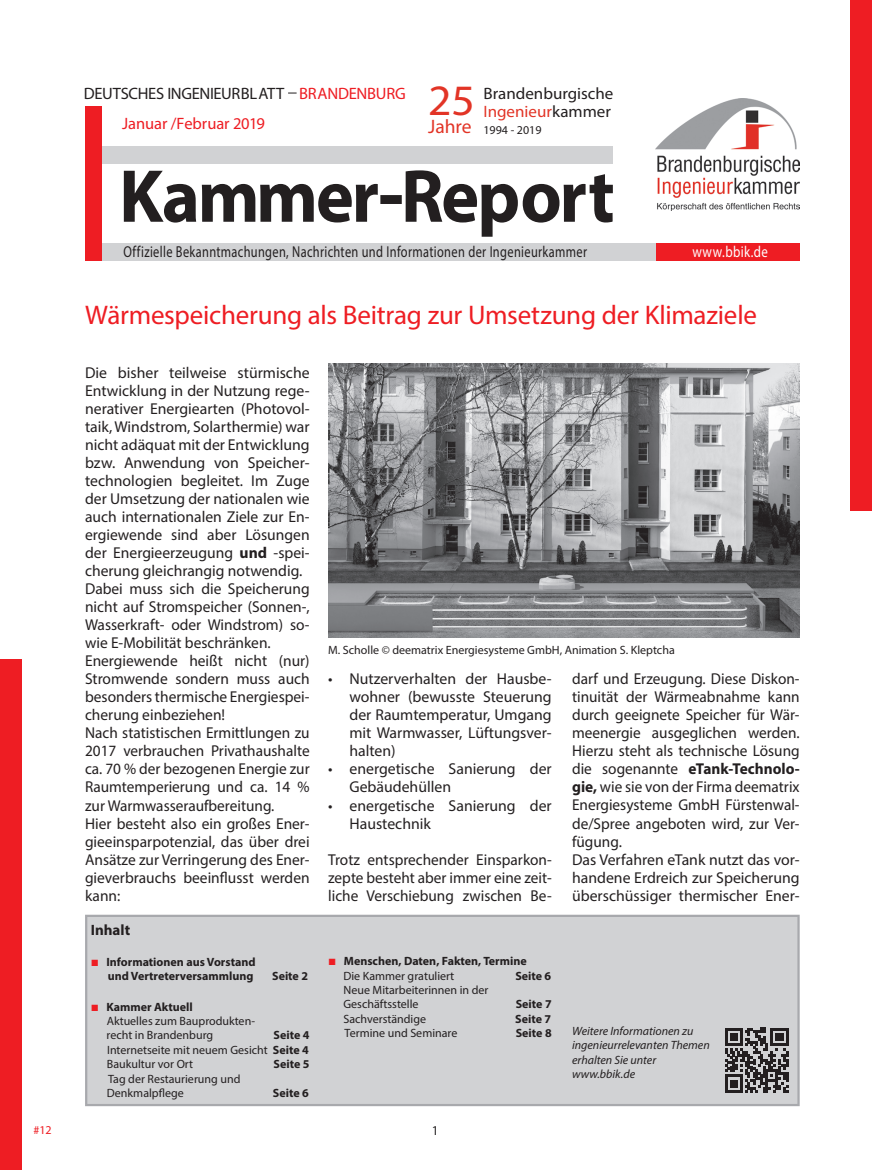
<style>
.page{position:relative;width:872px;height:1170px;background:#fff}
.page>*{position:absolute;margin:0;border:0;box-sizing:border-box;transform-origin:0 0}
.t1{font:700 75.6px "Myriad Pro";letter-spacing:-.03em;color:#231f20;scale:.95 1}
.t2{font:43.5px "Myriad Pro";color:#e23426;scale:1.05 1}
.t3{font:27px "Myriad Pro";letter-spacing:-.01em;color:#ee1d23}
.t4{font:19.5px "Myriad Pro";color:#e23426}
.t5{font:16.5px/17.9px "Myriad Pro";letter-spacing:-.005em;color:#231f20}
.t6{font:16.5px "Myriad Pro";letter-spacing:-.005em;color:#ee1d23}
.t7{font:15.9px "Myriad Pro";letter-spacing:.03em;color:#231f20;scale:.78 1}
.t8{font:15.9px "Myriad Pro";letter-spacing:.03em;color:#fff;scale:.81 1}
.t9{font:15.75px/18px "Myriad Pro";color:#231f20}
.t10{font:700 15px "Myriad Pro";color:#231f20}
.t11{font:13.5px "Myriad Pro";color:#231f20}
.t12{font:12px/14.4px "Myriad Pro";color:#231f20}
.t13{font:700 12px/14.4px "Myriad Pro";color:#231f20;text-align:right}
.t14{font:italic 12px/14.4px "Myriad Pro";color:#231f20}
.t15{font:12px "Myriad Pro";color:#ee1d23}
.s1{color:#ee1d23}
.s2{color:#e23426}
.s3{font-weight:700}
.s4{font-family:"Arial";font-weight:400;font-size:13.5px;color:#ee1d23}
.s5{font-family:"Arial";font-size:13.5px;color:#ee1d23}
.s6{font-weight:400}
</style>
<div class="page">
<div style="left:85px;top:914px;width:714px;height:192px;background:#d1d2d4;border:2px solid #a8a9ad"></div>
<div style="left:380px;top:195px;width:22px;height:9px;background:#231f20"></div>
<div style="left:102px;top:243px;width:554px;height:17px;background:#d1d2d4"></div>
<div style="left:85px;top:106px;width:17px;height:154px;background:#ee1d23"></div>
<div style="left:656px;top:243px;width:143px;height:17px;background:#ee1d23"></div>
<div style="left:850px;top:0;width:22px;height:510px;background:#ee1d23"></div>
<div style="left:0;top:659px;width:21px;height:510px;background:#ee1d23"></div>
<svg style="left:725px;top:1027px;width:63px;height:65px"></svg>
<img style="left:655px;top:99px;width:144px;height:111px">
<div style="left:102px;top:146px;width:510px;height:17px;background:#d1d2d4"></div>
<img style="left:328px;top:363px;width:471px;height:274px">
<p class="t5" style="left:84px;top:84px;width:323px">DEUTSCHES INGENIEURBLATT <span class="s1">BRANDENBURG</span></p>
<h2 class="t2" style="left:428px;top:74px;width:46px">25</h2>
<p class="t4" style="left:428px;top:115px;width:45px">Jahre</p>
<p class="t6" style="left:122px;top:114px;width:144px">Januar /Februar 2019</p>
<p class="t5" style="left:483px;top:84px;width:131px">Brandenburgische<br><span class="s2">Ingenieur</span>kammer</p>
<p class="t12" style="left:483px;top:123px;width:60px">1994 - 2019</p>
<h1 class="t1" style="left:119px;top:147px;width:523px">Kammer Report</h1>
<p class="t7" style="left:123px;top:242px;width:596px">Offizielle Bekanntmachungen, Nachrichten und Informationen der Ingenieurkammer</p>
<p class="t8" style="left:692px;top:242px;width:95px">www.bbik.de</p>
<h3 class="t3" style="left:85px;top:299px;width:673px">Wärmespeicherung als Beitrag zur Umsetzung der Klimaziele</h3>
<p class="t9" style="left:85px;top:363px;width:226px">Die bisher teilweise stürmische<br>Entwicklung in der Nutzung rege&shy;nerativer Energiearten (Photovol&shy;taik, Windstrom, Solarthermie) war nicht adäquat mit der Entwicklung bzw. Anwendung von Speicher&shy;technologien begleitet. Im Zuge der Umsetzung der nationalen wie auch internationalen Ziele zur En&shy;ergiewende sind aber Lösungen der Energieerzeugung <span class="s3">und</span> -spei&shy;cherung gleichrangig notwendig.<br>Dabei muss sich die Speicherung nicht auf Stromspeicher (Sonnen-,<br>Wasserkraft- oder Windstrom) so&shy;wie E-Mobilität beschränken.<br>Energiewende heißt nicht (nur)<br>Stromwende sondern muss auch besonders thermische Energiespei&shy;cherung einbeziehen!<br>Nach statistischen Ermittlungen zu<br>2017 verbrauchen Privathaushalte ca. 70 % der bezogenen Energie zur<br>Raumtemperierung und ca. 14 % zur Warmwasseraufbereitung.<br>Hier besteht also ein großes Ener&shy;gieeinsparpotenzial, das über drei<br>Ansätze zur Verringerung des Ener&shy;gieverbrauchs beeinflusst werden kann:</p>
<p class="t12" style="left:328px;top:642px;width:348px">M. Scholle © deematrix Energiesysteme GmbH, Animation S. Kleptcha</p>
<p class="t9" style="left:572px;top:669px;width:229px">darf und Erzeugung. Diese Diskon&shy;tinuität der Wärmeabnahme kann durch geeignete Speicher für Wär&shy;meenergie ausgeglichen werden.<br>Hierzu steht als technische Lösung die sogenannte <span class="s3">eTank-Technolo&shy;gie,</span> wie sie von der Firma deematrix<br>Energiesysteme GmbH Fürstenwal&shy;de/Spree angeboten wird, zur Ver&shy;fügung.<br>Das Verfahren eTank nutzt das vor&shy;handene Erdreich zur Speicherung überschüssiger thermischer Ener-</p>
<p class="t9" style="left:349px;top:669px;width:204px;text-align:justify;text-indent:-21px">• Nutzerverhalten der Hausbe&shy;wohner (bewusste Steuerung der Raumtemperatur, Umgang mit Warmwasser, Lüftungsver&shy;halten)</p>
<p class="t9" style="left:349px;top:759px;width:204px;text-indent:-21px">• energetische Sanierung der<br>Gebäudehüllen</p>
<p class="t9" style="left:349px;top:795px;width:204px;text-indent:-21px">• energetische Sanierung der<br>Haustechnik</p>
<p class="t9" style="left:328px;top:849px;width:225px;text-align:justify">Trotz entsprechender Einsparkon&shy;zepte besteht aber immer eine zeit&shy;liche Verschiebung zwischen Be-</p>
<p class="t10" style="left:91px;top:920px;width:41px">Inhalt</p>
<p class="t13" style="left:91px;top:953px;width:166px"><span class="s4">■</span> Informationen aus Vorstand und Vertreterversammlung</p>
<p class="t13" style="left:272px;top:968px;width:37px">Seite 2</p>
<p class="t12" style="left:107px;top:999px;width:150px;text-indent:-16px"><span class="s5">■</span> <span class="s3">Kammer Aktuell<br></span>Aktuelles zum Bauprodukten&shy;recht in Brandenburg</p>
<p class="t12" style="left:107px;top:1027px;width:204px;text-align:justify;text-indent:167px"><span class="s3">Seite 4<br></span>Internetseite mit neuem Gesicht <span class="s3">Seite 4<br></span>Baukultur vor Ort</p>
<p class="t13" style="left:273px;top:1056px;width:37px">Seite 5</p>
<p class="t12" style="left:107px;top:1071px;width:135px">Tag der Restaurierung und<br>Denkmalpflege</p>
<p class="t13" style="left:273px;top:1085px;width:37px">Seite 6</p>
<p class="t13" style="left:343px;top:953px;width:185px;text-align:left;text-indent:-15px"><span class="s4">■</span> Menschen, Daten, Fakten, Termine<br><span class="s6">Die Kammer gratuliert</span></p>
<p class="t13" style="left:515px;top:967px;width:37px">Seite 6</p>
<p class="t12" style="left:343px;top:982px;width:146px">Neue Mitarbeiterinnen in der<br>Geschäftsstelle</p>
<p class="t13" style="left:516px;top:996px;width:37px">Seite 7</p>
<p class="t12" style="left:343px;top:1011px;width:84px">Sachverständige</p>
<p class="t13" style="left:515px;top:1011px;width:37px">Seite 7</p>
<p class="t12" style="left:344px;top:1025px;width:114px">Termine und Seminare</p>
<p class="t13" style="left:515px;top:1025px;width:37px">Seite 8</p>
<p class="t14" style="left:572px;top:1023px;width:139px">Weitere Informationen zu ingenieurrelevanten Themen erhalten Sie unter www.bbik.de</p>
<p class="t15" style="left:33px;top:1122px;width:20px">#12</p>
<p class="t11" style="left:432px;top:1121px;width:8px">1</p>
</div>
